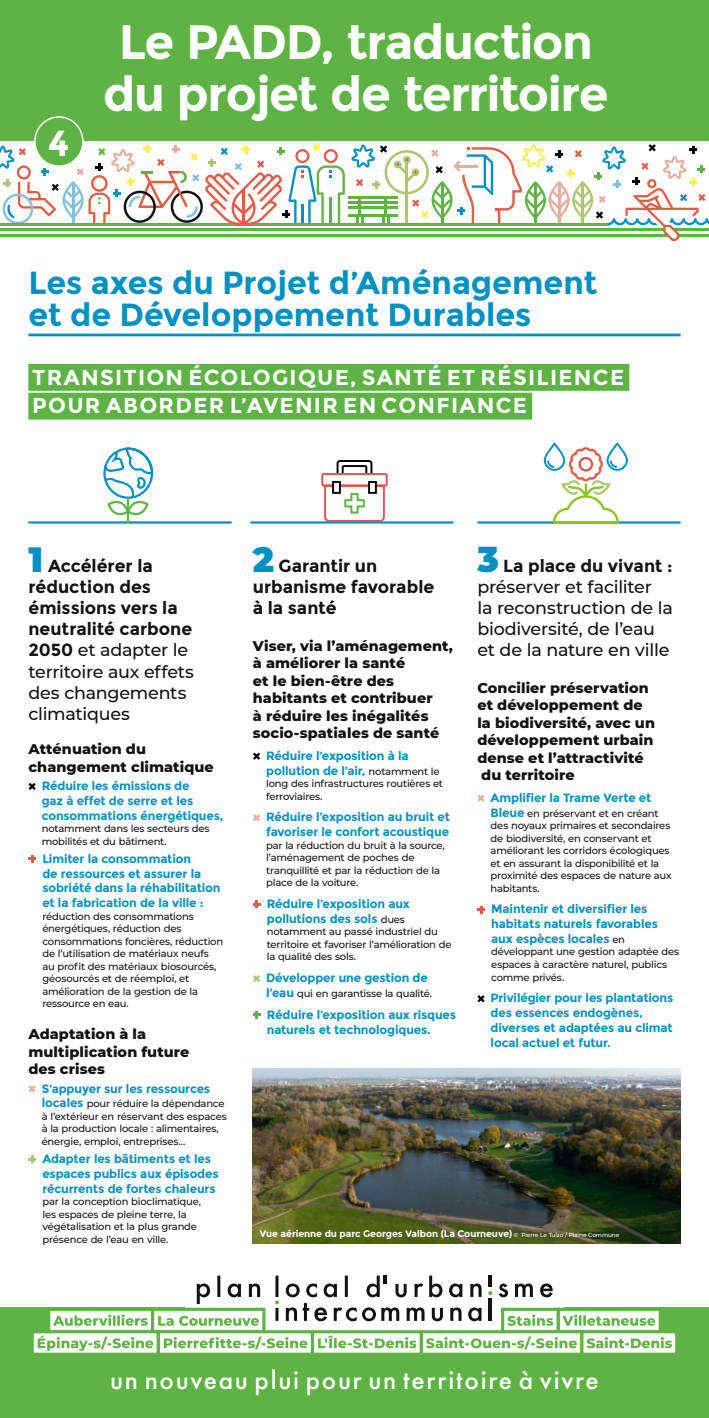
<style>
.page{position:relative;width:709px;height:1418px;background:#fff}
.page>*{position:absolute;margin:0;border:0;box-sizing:border-box;transform-origin:0 0}
.t1{font:700 48.25px/52px "Montserrat";letter-spacing:-.03em;color:#fff;text-align:center}
.t2{font:700 36.2px "Montserrat";color:#fff}
.t3{font:700 32px/32px "Montserrat";color:#0090c1}
.t4{font:500 24px "Futura";letter-spacing:.07em;color:#fff}
.t5{font:700 21.62px/28.8px "Montserrat";letter-spacing:.06em;color:#fff}
.t6{font:700 17.5px/21px "Montserrat";color:#121212}
.t7{font:500 17.5px/21px "Montserrat";letter-spacing:-.015em;color:#121212}
.t8{font:800 14.38px/17.4px "Montserrat";letter-spacing:.005em;color:#121212}
.t9{font:700 12px/14.8px "Montserrat";letter-spacing:-.01em;color:#0090c1}
.t10{font:500 10px/12.5px "Montserrat";letter-spacing:-.02em;color:#121212}
.t11{font:700 9.5px "Montserrat";letter-spacing:-.01em;color:#fff}
.s1{font-weight:900;font-size:35px;color:#0090c1}
.s2{font-weight:500}
.s3{font-weight:700;font-size:12px;color:#0090c1}
.s4{font-weight:500;font-size:10px;color:#121212}
.s5{font-weight:700}
.s6{font-weight:500;font-size:5.85px}
</style>
<div class="page">
<div style="left:0;top:1307px;width:709px;height:110px;background:#5eb344"></div>
<svg style="left:33px;top:1275px;width:643px;height:78px"></svg>
<svg style="left:28px;top:783px;width:8px;height:7px"></svg>
<svg style="left:28px;top:855px;width:8px;height:7px"></svg>
<svg style="left:28px;top:1085px;width:8px;height:7px"></svg>
<svg style="left:28px;top:1155px;width:8px;height:8px"></svg>
<svg style="left:253px;top:752px;width:7px;height:7px"></svg>
<svg style="left:253px;top:814px;width:7px;height:7px"></svg>
<svg style="left:253px;top:900px;width:8px;height:8px"></svg>
<svg style="left:253px;top:975px;width:7px;height:7px"></svg>
<svg style="left:253px;top:1011px;width:8px;height:7px"></svg>
<svg style="left:477px;top:794px;width:7px;height:7px"></svg>
<svg style="left:477px;top:906px;width:8px;height:7px"></svg>
<svg style="left:477px;top:995px;width:7px;height:7px"></svg>
<hr style="left:28px;top:521px;width:203px;height:2px;background:#0090c1">
<hr style="left:250px;top:521px;width:203px;height:2px;background:#0090c1">
<hr style="left:477px;top:521px;width:203px;height:2px;background:#0090c1">
<img style="left:253px;top:1068px;width:427px;height:175px">
<svg style="left:102px;top:447px;width:52px;height:77px"></svg>
<svg style="left:320px;top:460px;width:69px;height:62px"></svg>
<svg style="left:543px;top:444px;width:86px;height:80px"></svg>
<svg style="left:0;top:144px;width:709px;height:97px"></svg>
<div style="left:28px;top:364px;width:601px;height:27px;background:#5eb344"></div>
<div style="left:28px;top:393px;width:504px;height:26px;background:#5eb344"></div>
<div style="left:0;top:0;width:709px;height:141px;background:#5eb344"></div>
<div style="left:35px;top:117px;width:48px;height:49px;background:#5eb344;border-radius:50%"></div>
<div style="left:34px;top:116px;width:50px;height:51px;border:2px solid #fff;border-radius:50%"></div>
<hr style="left:28px;top:333px;width:652px;height:3px;background:#0090c1">
<h2 class="t2" style="left:48px;top:121px;width:23px">4</h2>
<h1 class="t1" style="left:103px;top:17px;width:507px">Le PADD, traduction du projet de territoire</h1>
<h3 class="t3" style="left:28px;top:267px;width:570px">Les axes du Projet d’Aménagement et de Développement Durables</h3>
<h3 class="t5" style="left:32px;top:363px;width:593px">TRANSITION ÉCOLOGIQUE, SANTÉ ET RÉSILIENCE<br>POUR ABORDER L’AVENIR EN CONFIANCE</h3>
<h3 class="t6" style="left:28px;top:556px;width:167px"><span class="s1">1</span> Accélérer la réduction des émissions vers la neutralité carbone<br>2050 <span class="s2">et adapter le territoire aux effets des changements climatiques</span></h3>
<h3 class="t8" style="left:28px;top:739px;width:187px">Atténuation du changement climatique</h3>
<p class="t9" style="left:42px;top:778px;width:183px">Réduire les émissions de<br>gaz à effet de serre et les consommations énergétiques,</p>
<p class="t10" style="left:42px;top:821px;width:169px">notamment dans les secteurs des mobilités et du bâtiment.</p>
<p class="t9" style="left:42px;top:851px;width:180px">Limiter la consommation<br>de ressources et assurer la sobriété dans la réhabilitation et la fabrication de la ville :</p>
<p class="t10" style="left:42px;top:909px;width:182px">réduction des consommations énergétiques, réduction des consommations foncières, réduction de l’utilisation de matériaux neufs au profit des matériaux biosourcés, géosourcés et de réemploi, et amélioration de la gestion de la ressource en eau.</p>
<h3 class="t8" style="left:28px;top:1024px;width:162px">Adaptation à la multiplication future des crises</h3>
<p class="t9" style="left:42px;top:1080px;width:170px">S’appuyer sur les ressources</p>
<p class="t10" style="left:42px;top:1097px;width:187px"><span class="s3">locales</span> pour réduire la dépendance à l’extérieur en réservant des espaces à la production locale : alimentaires, énergie, emploi, entreprises…</p>
<p class="t9" style="left:42px;top:1151px;width:178px">Adapter les bâtiments et les espaces publics aux épisodes récurrents de fortes chaleurs</p>
<p class="t10" style="left:42px;top:1194px;width:160px">par la conception bioclimatique, les espaces de pleine terre, la végétalisation et la plus grande présence de l’eau en ville.</p>
<h3 class="t6" style="left:253px;top:556px;width:183px"><span class="s1">2</span> Garantir un urbanisme favorable à la santé</h3>
<h3 class="t8" style="left:253px;top:636px;width:201px">Viser, via l’aménagement, à améliorer la santé<br>et le bien-être des habitants et contribuer<br>à réduire les inégalités socio-spatiales de santé</h3>
<p class="t9" style="left:266px;top:748px;width:175px">Réduire l’exposition à la pollution de l’air, <span class="s4">notamment le</span></p>
<p class="t10" style="left:266px;top:776px;width:178px">long des infrastructures routières et ferroviaires.</p>
<p class="t9" style="left:266px;top:809px;width:185px">Réduire l’exposition au bruit et favoriser le confort acoustique</p>
<p class="t10" style="left:266px;top:838px;width:180px">par la réduction du bruit à la source, l’aménagement de poches de tranquillité et par la réduction de la place de la voiture.</p>
<p class="t9" style="left:267px;top:896px;width:145px">Réduire l’exposition aux pollutions des sols <span class="s4">dues</span></p>
<p class="t10" style="left:267px;top:925px;width:186px">notamment au passé industriel du territoire et favoriser l’amélioration de la qualité des sols.</p>
<p class="t9" style="left:266px;top:970px;width:163px">Développer une gestion de</p>
<p class="t10" style="left:266px;top:986px;width:167px"><span class="s3">l’eau</span> qui en garantisse la qualité.</p>
<p class="t9" style="left:267px;top:1007px;width:191px">Réduire l’exposition aux risques naturels et technologiques.</p>
<h3 class="t7" style="left:477px;top:555px;width:197px"><span class="s1">3</span> <span class="s5">La place du vivant : </span>préserver et faciliter<br>la reconstruction de la biodiversité, de l’eau et de la nature en ville</h3>
<h3 class="t8" style="left:477px;top:678px;width:179px">Concilier préservation et développement de la biodiversité, avec un développement urbain dense et l’attractivité du territoire</h3>
<p class="t9" style="left:490px;top:790px;width:162px">Amplifier la Trame Verte et</p>
<p class="t10" style="left:490px;top:806px;width:182px"><span class="s3">Bleue</span> en préservant et en créant des noyaux primaires et secondaires de biodiversité, en conservant et améliorant les corridors écologiques et en assurant la disponibilité et la proximité des espaces de nature aux habitants.</p>
<p class="t9" style="left:491px;top:901px;width:168px">Maintenir et diversifier les habitats naturels favorables aux espèces locales <span class="s4">en</span></p>
<p class="t10" style="left:491px;top:945px;width:189px">développant une gestion adaptée des espaces à caractère naturel, publics comme privés.</p>
<p class="t9" style="left:490px;top:990px;width:184px">Privilégier pour les plantations des essences endogènes, diverses et adaptées au climat local actuel et futur.</p>
<p class="t11" style="left:260px;top:1227px;width:361px">Vue aérienne du parc Georges Valbon (La Courneuve) <span class="s6">© Pierre Le Tulzo / Plaine Commune</span></p>
<h3 class="t4" style="left:110px;top:1363px;width:490px">un nouveau plui pour un territoire à vivre</h3>
</div>
